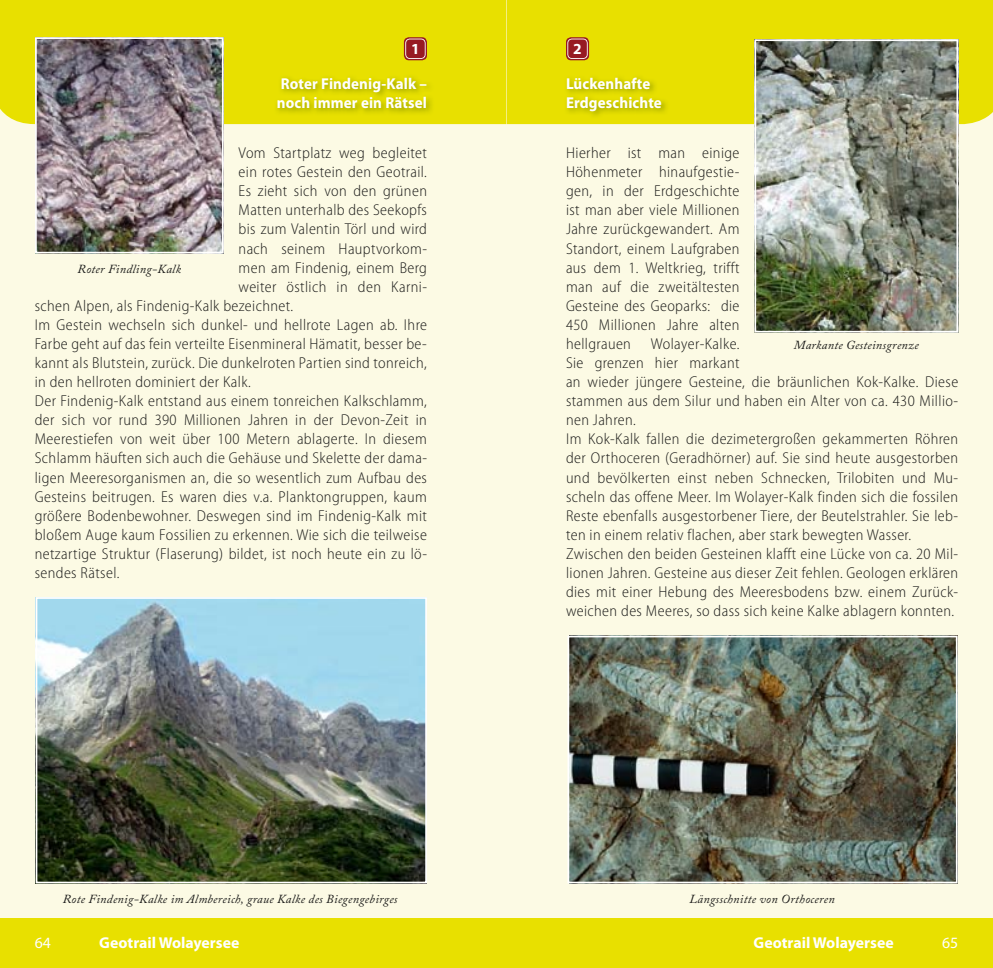
<style>
.page{position:relative;width:993px;height:968px;background:#fff}
.page>*{position:absolute;margin:0;border:0;box-sizing:border-box;transform-origin:0 0}
.t1{font:300 semi-condensed 15.75px/19.1px "Myriad Pro";letter-spacing:.025em;color:#1a1a18;text-align:justify}
.t2{font:700 15.75px/18.9px "Myriad Pro";letter-spacing:.01em;color:#fff;scale:.95 1}
.t3{font:700 15.75px "Myriad Pro";letter-spacing:.01em;color:#fff}
.t4{font:15.75px "Myriad Pro";color:#fff}
.t5{font:700 15.4px "Myriad Pro";color:#fff}
.t6{font:italic 12.25px "Adobe Caslon Pro";letter-spacing:.025em;color:#1a1a18}
</style>
<div class="page">
<div style="left:486px;top:0;width:506px;height:967px;background:#fcfae4"></div>
<div style="left:506px;top:0;width:486px;height:124px;background:#e8e000"></div>
<div style="left:0;top:0;width:506px;height:967px;background:#fcfae4"></div>
<div style="left:0;top:0;width:506px;height:124px;background:#e8e000"></div>
<div style="left:0;top:918px;width:506px;height:49px;background:#e8e000"></div>
<div style="left:486px;top:918px;width:506px;height:49px;background:#e8e000"></div>
<svg style="left:566px;top:37px;width:23px;height:23px"></svg>
<svg style="left:567px;top:39px;width:20px;height:20px"></svg>
<svg style="left:404px;top:37px;width:23px;height:23px"></svg>
<svg style="left:405px;top:39px;width:20px;height:20px"></svg>
<img style="left:274px;top:74px;width:160px;height:41px">
<img style="left:564px;top:74px;width:105px;height:44px">
<img style="left:35px;top:37px;width:189px;height:216px">
<img style="left:36px;top:597px;width:391px;height:286px">
<img style="left:754px;top:39px;width:203px;height:293px">
<img style="left:567px;top:635px;width:390px;height:248px">
<p class="t5" style="left:411px;top:40px;width:10px">1</p>
<p class="t5" style="left:573px;top:40px;width:10px">2</p>
<p class="t2" style="left:277px;top:74px;width:159px">Roter Findenig-Kalk – noch immer ein Rätsel</p>
<p class="t2" style="left:566px;top:74px;width:102px">Lückenhafte<br>Erdgeschichte</p>
<p class="t1" style="left:238px;top:144px;width:190px">Vom Startplatz weg begleitet</p>
<p class="t1" style="left:238px;top:163px;width:190px">ein rotes Gestein den Geotrail.</p>
<p class="t1" style="left:238px;top:182px;width:190px">Es zieht sich von den grünen</p>
<p class="t1" style="left:238px;top:201px;width:190px">Matten unterhalb des Seekopfs</p>
<p class="t1" style="left:238px;top:220px;width:190px">bis zum Valentin Törl und wird</p>
<p class="t1" style="left:238px;top:239px;width:190px">nach seinem Hauptvorkom-</p>
<p class="t1" style="left:238px;top:258px;width:190px">men am Findenig, einem Berg</p>
<p class="t1" style="left:238px;top:277px;width:190px">weiter östlich in den Karni-</p>
<p class="t1" style="left:35px;top:296px;width:260px">schen Alpen, als Findenig-Kalk bezeichnet.</p>
<p class="t1" style="left:35px;top:315px;width:393px">Im Gestein wechseln sich dunkel- und hellrote Lagen ab. Ihre</p>
<p class="t1" style="left:35px;top:334px;width:393px">Farbe geht auf das fein verteilte Eisenmineral Hämatit, besser be-</p>
<p class="t1" style="left:35px;top:353px;width:393px">kannt als Blutstein, zurück. Die dunkelroten Partien sind tonreich,</p>
<p class="t1" style="left:35px;top:372px;width:218px">in den hellroten dominiert der Kalk.</p>
<p class="t1" style="left:35px;top:391px;width:393px">Der Findenig-Kalk entstand aus einem tonreichen Kalkschlamm,</p>
<p class="t1" style="left:35px;top:411px;width:393px">der sich vor rund 390 Millionen Jahren in der Devon-Zeit in</p>
<p class="t1" style="left:35px;top:430px;width:393px">Meerestiefen von weit über 100 Metern ablagerte. In diesem</p>
<p class="t1" style="left:35px;top:449px;width:393px">Schlamm häuften sich auch die Gehäuse und Skelette der dama-</p>
<p class="t1" style="left:35px;top:468px;width:393px">ligen Meeresorganismen an, die so wesentlich zum Aufbau des</p>
<p class="t1" style="left:35px;top:487px;width:393px">Gesteins beitrugen. Es waren dies v.a. Planktongruppen, kaum</p>
<p class="t1" style="left:35px;top:506px;width:393px">größere Bodenbewohner. Deswegen sind im Findenig-Kalk mit</p>
<p class="t1" style="left:35px;top:525px;width:393px">bloßem Auge kaum Fossilien zu erkennen. Wie sich die teilweise</p>
<p class="t1" style="left:35px;top:544px;width:393px">netzartige Struktur (Flaserung) bildet, ist noch heute ein zu lö-</p>
<p class="t1" style="left:35px;top:563px;width:86px">sendes Rätsel.</p>
<p class="t1" style="left:566px;top:144px;width:175px">Hierher ist man einige Höhen meter hinaufgestie&shy;gen, in der Erdgeschichte ist man aber viele Millionen Jahre zurückgewandert. Am Standort, einem Laufgraben aus dem 1. Weltkrieg, trifft man auf die zweitältesten Gesteine des Geoparks: die 450 Millionen Jahre alten hellgrauen</p>
<p class="t6" style="left:78px;top:261px;width:105px">Roter Findling-Kalk</p>
<p class="t1" style="left:566px;top:334px;width:393px;text-align:left;text-indent:85px">Wolayer-Kalke.<br>Sie grenzen hier markant<br>an wieder jüngere Gesteine, die bräunlichen Kok-Kalke. Diese stammen aus dem Silur und haben ein Alter von ca. 430 Millio&shy;nen Jahren.<br>Im Kok-Kalk fallen die dezimetergroßen gekammerten Röhren der Orthoceren (Geradhörner) auf. Sie sind heute ausgestorben und bevölkerten einst neben Schnecken, Trilobiten und Mu&shy;scheln das offene Meer. Im Wolayer-Kalk finden sich die fossilen Reste ebenfalls ausgestorbener Tiere, der Beutelstrahler. Sie leb&shy;ten in einem relativ flachen, aber stark bewegten Wasser.<br>Zwischen den beiden Gesteinen klafft eine Lücke von ca. 20 Mil&shy;lionen Jahren. Gesteine aus dieser Zeit fehlen. Geologen erklären dies mit einer Hebung des Meeresbodens bzw. einem Zurück&shy;weichen des Meeres, so dass sich keine Kalke ablagern konnten.</p>
<p class="t6" style="left:793px;top:337px;width:126px">Markante Gesteinsgrenze</p>
<p class="t6" style="left:63px;top:891px;width:336px">Rote Findenig -Kalke im Almbereich, graue Kalke des Biegengebirges</p>
<p class="t6" style="left:689px;top:891px;width:147px">Längsschnitte von Orthoceren</p>
<p class="t4" style="left:35px;top:933px;width:18px">64</p>
<p class="t3" style="left:99px;top:933px;width:142px">Geotrail Wolayersee</p>
<p class="t3" style="left:753px;top:933px;width:142px">Geotrail Wolayersee</p>
<p class="t4" style="left:941px;top:933px;width:18px">65</p>
</div>
